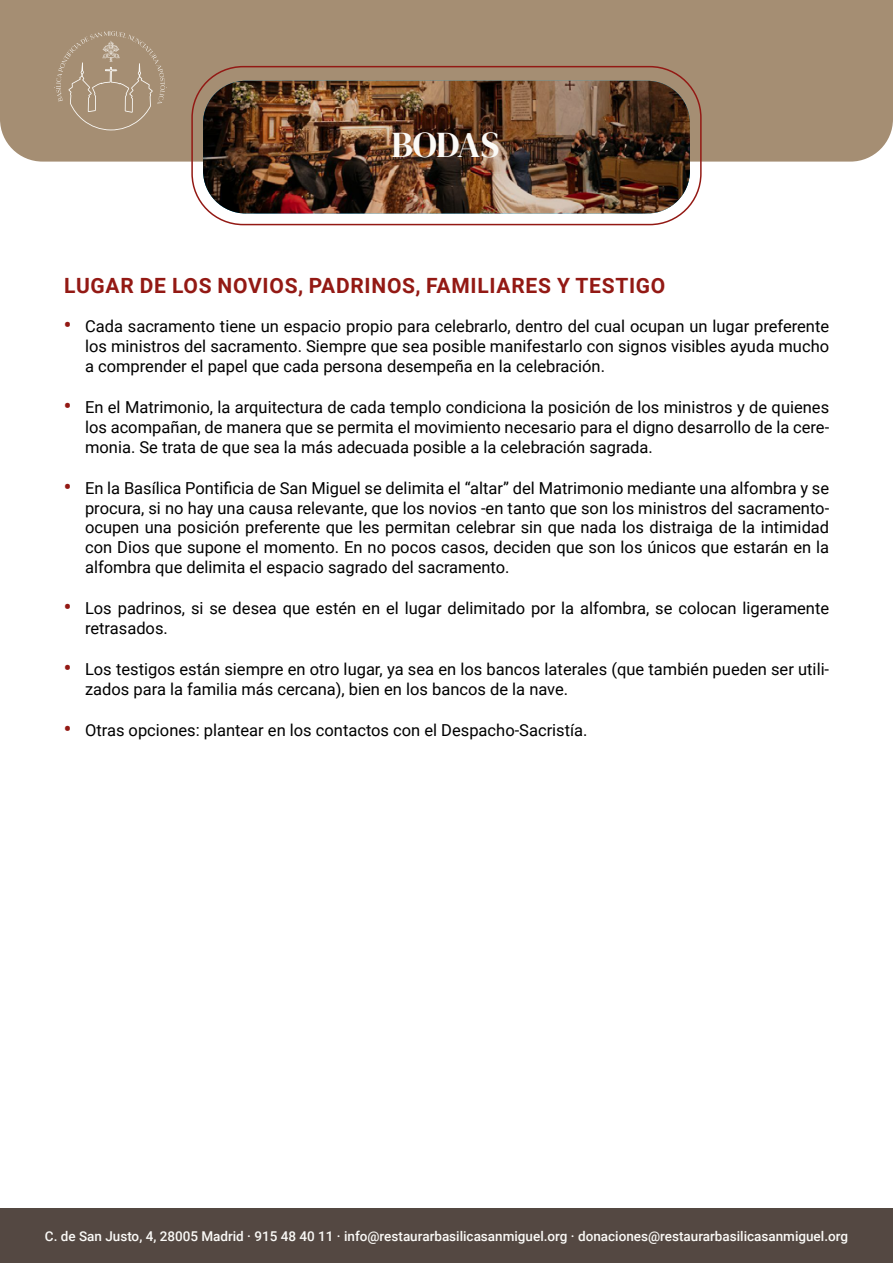
<style>
.page{position:relative;width:893px;height:1263px;background:#fff}
.page>*{position:absolute;margin:0;border:0;box-sizing:border-box;transform-origin:0 0}
.t1{font:36px "DM Serif Display";letter-spacing:-.01em;color:#fbfaf7}
.t2{font:700 21px "Roboto";letter-spacing:.035em;color:#931914}
.t3{font:16.5px/19.8px "Roboto";color:#000;text-align:justify}
.t4{font:500 13.5px "Roboto";color:#fbfaf7}
.s1{font-weight:700;font-size:21px;color:#931914}
</style>
<div class="page">
<div style="left:0;top:1208px;width:893px;height:55px;background:#544842"></div>
<div style="left:0;top:0;width:893px;height:162px;background:#a58e73"></div>
<svg style="left:54px;top:31px;width:113px;height:99px;background:#a9947a"></svg>
<img style="left:203px;top:81px;width:487px;height:132px">
<img style="left:203px;top:81px;width:487px;height:132px;border-radius:43px">
<div style="left:191px;top:66px;width:511px;height:159px;border:2px solid #931914;border-radius:51px"></div>
<h1 class="t1" style="left:391px;top:124px;width:109px">BODAS</h1>
<p class="t2" style="left:64px;top:271px;width:603px">LUGAR DE LOS NOVIOS, PADRINOS, FAMILIARES Y TESTIGO</p>
<p class="t3" style="left:85px;top:316px;width:746px;text-indent:-21px"><span class="s1">•</span> Cada sacramento tiene un espacio propio para celebrarlo, dentro del cual ocupan un lugar preferente los ministros del sacramento. Siempre que sea posible manifestarlo con signos visibles ayuda mucho a comprender el papel que cada persona desempeña en la celebración.</p>
<p class="t3" style="left:85px;top:397px;width:746px;text-indent:-21px"><span class="s1">•</span> En el Matrimonio, la arquitectura de cada templo condiciona la posición de los ministros y de quienes los acompañan, de manera que se permita el movimiento necesario para el digno desarrollo de la cere&shy;monia. Se trata de que sea la más adecuada posible a la celebración sagrada.</p>
<p class="t3" style="left:85px;top:477px;width:746px;text-indent:-21px"><span class="s1">•</span> En la Basílica Pontificia de San Miguel se delimita el “altar” del Matrimonio mediante una alfombra y se procura, si no hay una causa relevante, que los novios -en tanto que son los ministros del sacramento&shy;ocupen una posición preferente que les permitan celebrar sin que nada los distraiga de la intimidad con Dios que supone el momento. En no pocos casos, deciden que son los únicos que estarán en la alfombra que delimita el espacio sagrado del sacramento.</p>
<p class="t3" style="left:85px;top:598px;width:746px;text-indent:-21px"><span class="s1">•</span> Los padrinos, si se desea que estén en el lugar delimitado por la alfombra, se colocan ligeramente retrasados.</p>
<p class="t3" style="left:85px;top:658px;width:746px;text-indent:-21px"><span class="s1">•</span> Los testigos están siempre en otro lugar, ya sea en los bancos laterales (que también pueden ser utili&shy;zados para la familia más cercana), bien en los bancos de la nave.</p>
<p class="t3" style="left:64px;top:719px;width:525px"><span class="s1">•</span> Otras opciones: plantear en los contactos con el Despacho-Sacristía.</p>
<p class="t4" style="left:45px;top:1226px;width:805px">C. de San Justo, 4, 28005 Madrid · 915 48 40 11 · info@restaurarbasilicasanmiguel.org · donaciones@restaurarbasilicasanmiguel.org</p>
</div>
